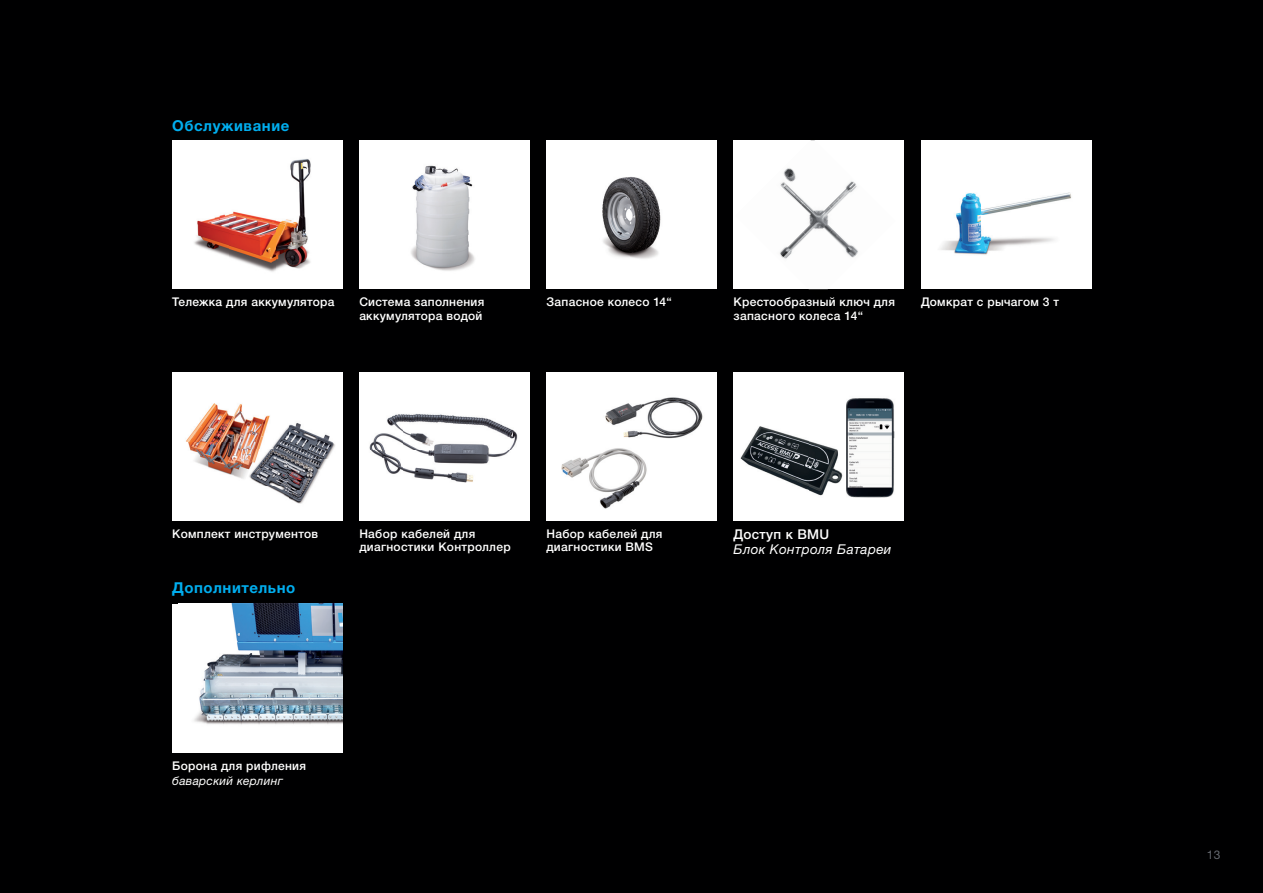
<style>
.page{position:relative;width:1263px;height:893px;background:#000001}
.page>*{position:absolute;margin:0;border:0;box-sizing:border-box;transform-origin:0 0}
.t1{font:700 15px "Helvetica Neue LTW1 G";letter-spacing:.04em;color:#00aeef}
.t2{font:italic 13.5px "Helvetica Neue LTW1 G";letter-spacing:.025em;color:#fff}
.t3{font:500 13.5px "Helvetica Neue LTW1 G";letter-spacing:.025em;color:#fff}
.t4{font:500 12px/13.5px "Helvetica Neue LTW1 G";letter-spacing:.025em;color:#fff}
.t5{font:italic 12px "Helvetica Neue LTW1 G";letter-spacing:.025em;color:#fff}
.t6{font:12px "Helvetica Neue LT Std";color:#64686f}
</style>
<div class="page">
<div style="left:172px;top:140px;width:170px;height:149px;background:#fff"></div>
<div style="left:172px;top:372px;width:170px;height:149px;background:#fff"></div>
<div style="left:921px;top:140px;width:170px;height:149px;background:#fff"></div>
<div style="left:546px;top:140px;width:170px;height:149px;background:#fff"></div>
<div style="left:733px;top:140px;width:171px;height:149px;background:#fff"></div>
<div style="left:359px;top:140px;width:170px;height:149px;background:#fff"></div>
<img style="left:194px;top:159px;width:117px;height:113px">
<img style="left:602px;top:176px;width:59px;height:83px">
<img style="left:186px;top:403px;width:56px;height:40px">
<img style="left:188px;top:443px;width:54px;height:36px">
<img style="left:287px;top:423px;width:48px;height:37px">
<img style="left:267px;top:460px;width:59px;height:44px">
<img style="left:242px;top:414px;width:45px;height:72px">
<img style="left:940px;top:192px;width:132px;height:63px">
<div style="left:359px;top:372px;width:170px;height:149px;background:#fff"></div>
<div style="left:546px;top:372px;width:170px;height:149px;background:#fff"></div>
<img style="left:605px;top:397px;width:98px;height:42px">
<img style="left:369px;top:413px;width:149px;height:70px">
<img style="left:561px;top:448px;width:86px;height:61px">
<div style="left:733px;top:372px;width:171px;height:149px;background:#fff"></div>
<img style="left:846px;top:398px;width:49px;height:100px">
<img style="left:740px;top:426px;width:103px;height:70px">
<div style="left:172px;top:604px;width:170px;height:149px;background:#fff"></div>
<img style="left:194px;top:604px;width:148px;height:121px">
<img style="left:411px;top:165px;width:64px;height:106px">
<img style="left:809px;top:289px;width:19px;height:1px">
<img style="left:842px;top:181px;width:15px;height:12px">
<img style="left:842px;top:193px;width:7px;height:7px">
<img style="left:780px;top:168px;width:16px;height:24px">
<img style="left:789px;top:192px;width:53px;height:27px">
<img style="left:816px;top:219px;width:42px;height:39px">
<img style="left:780px;top:190px;width:9px;height:4px">
<img style="left:780px;top:217px;width:36px;height:42px">
<img style="left:790px;top:245px;width:54px;height:14px">
<p class="t1" style="left:172px;top:116px;width:119px">Обслуживание</p>
<p class="t4" style="left:172px;top:295px;width:164px">Тележка для аккумулятора</p>
<p class="t4" style="left:359px;top:295px;width:127px">Система заполнения аккумулятора водой</p>
<p class="t4" style="left:546px;top:295px;width:127px">Запасное колесо 14“</p>
<p class="t4" style="left:733px;top:295px;width:163px">Крестообразный ключ для</p>
<p class="t4" style="left:921px;top:295px;width:140px">Домкрат с рычагом 3 т</p>
<p class="t4" style="left:733px;top:309px;width:131px">запасного колеса 14“</p>
<p class="t4" style="left:172px;top:527px;width:147px">Комплект инструментов</p>
<p class="t4" style="left:359px;top:527px;width:153px">Набор кабелей для диагностики Контроллер</p>
<p class="t4" style="left:546px;top:527px;width:117px">Набор кабелей для диагностики BMS</p>
<p class="t1" style="left:172px;top:579px;width:125px">Дополнительно</p>
<p class="t4" style="left:172px;top:759px;width:135px">Борона для рифления</p>
<p class="t5" style="left:172px;top:774px;width:112px">баварский керлинг</p>
<p class="t3" style="left:733px;top:526px;width:97px">Доступ к BMU</p>
<p class="t2" style="left:733px;top:541px;width:159px">Блок Контроля Батареи</p>
<p class="t6" style="left:1207px;top:847px;width:15px">13</p>
</div>
